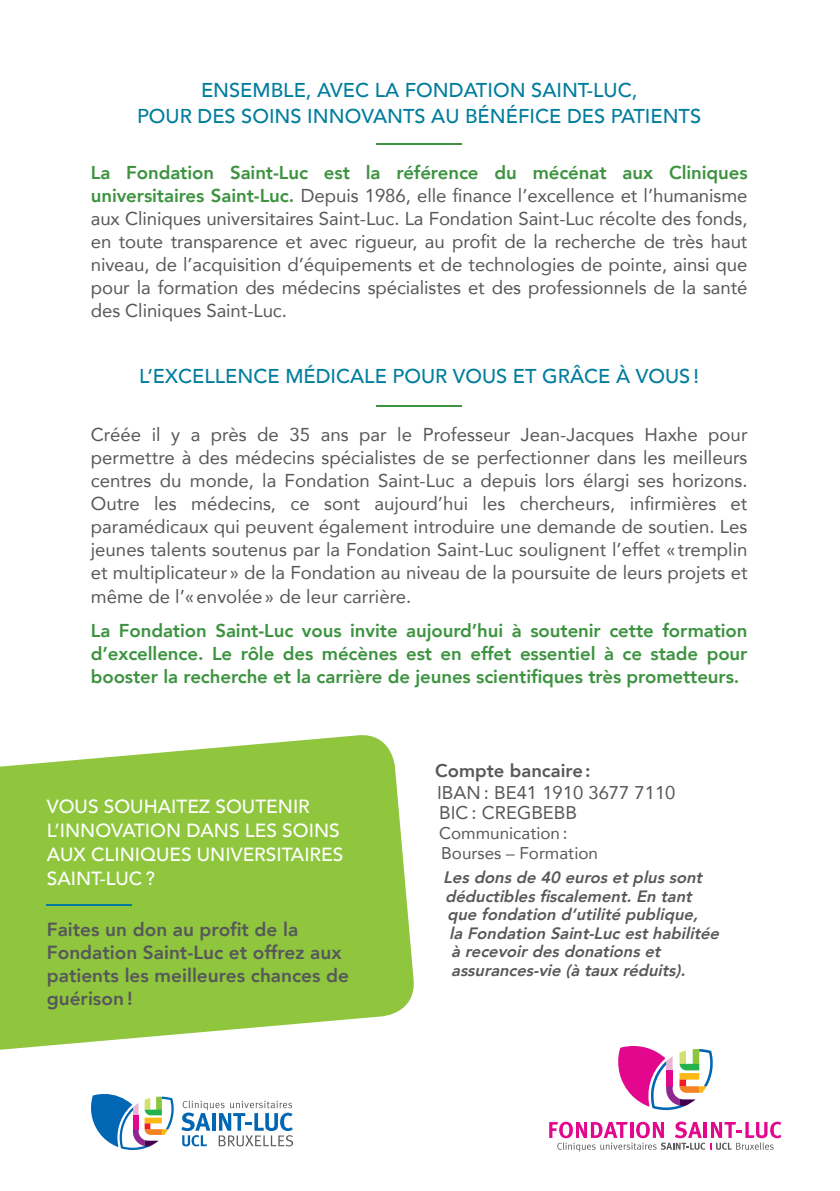
<style>
.page{position:relative;width:840px;height:1191px;background:#fff}
.page>*{position:absolute;margin:0;border:0;box-sizing:border-box;transform-origin:0 0}
.t1{font:500 20px/26px "Avenir";color:#007d9d;text-align:center}
.t2{font:800 19px/23px "Avenir";color:#57585a}
.t3{font:500 19px/24px "Avenir";color:#fff}
.t4{font:18.6px/23px "Avenir";letter-spacing:-.005em;color:#57585a;text-align:justify}
.t5{font:800 18.6px/23px "Avenir";letter-spacing:-.005em;color:#3d9340;text-align:justify}
.t6{font:18.4px/20px "Avenir";color:#57585a}
.t7{font:800 18.4px "Avenir";color:#57585a}
.t8{font:17px/20px "Avenir";color:#57585a}
.t9{font:italic 800 16.4px "Avenir";color:#57585a}
.s1{font-weight:800;color:#3d9340}
.s2{font-size:16.6px}
</style>
<div class="page">
<hr style="left:376px;top:143px;width:85px;height:1px;background:#3d9340">
<hr style="left:376px;top:406px;width:85px;height:1px;background:#3d9340">
<svg style="left:0;top:735px;width:414px;height:315px;background:#9ccd56"></svg>
<hr style="left:47px;top:904px;width:85px;height:1px;background:#007d9d">
<svg style="left:549px;top:1046px;width:232px;height:106px"></svg>
<svg style="left:181px;top:1100px;width:112px;height:46px"></svg>
<svg style="left:91px;top:1094px;width:83px;height:56px"></svg>
<p class="t1" style="left:137px;top:75px;width:565px">ENSEMBLE, AVEC LA FONDATION SAINT-LUC,<br>POUR DES SOINS INNOVANTS AU BÉNÉFICE DES PATIENTS</p>
<p class="t4" style="left:91px;top:160px;width:658px"><span class="s1">La Fondation Saint-Luc est la référence du mécénat aux Cliniques universitaires Saint-Luc.</span> Depuis 1986, elle finance l’excellence et l’humanisme aux Cliniques universitaires Saint-Luc. La Fondation Saint-Luc récolte des fonds, en toute transparence et avec rigueur, au profit de la recherche de très haut niveau, de l’acquisition d’équipements et de technologies de pointe, ainsi que pour la formation des médecins spécialistes et des professionnels de la santé des Cliniques Saint-Luc.</p>
<p class="t1" style="left:139px;top:362px;width:561px">L’EXCELLENCE MÉDICALE POUR VOUS ET GRÂCE À VOUS !</p>
<p class="t4" style="left:91px;top:423px;width:658px">Créée il y a près de 35 ans par le Professeur Jean-Jacques Haxhe pour permettre à des médecins spécialistes de se perfectionner dans les meilleurs centres du monde, la Fondation Saint-Luc a depuis lors élargi ses horizons.<br>Outre les médecins, ce sont aujourd’hui les chercheurs, infirmières et paramédicaux qui peuvent également introduire une demande de soutien. Les jeunes talents soutenus par la Fondation Saint-Luc soulignent l’effet « tremplin et multiplicateur » de la Fondation au niveau de la poursuite de leurs projets et même de l’« envolée » de leur carrière.</p>
<p class="t5" style="left:91px;top:619px;width:658px">La Fondation Saint-Luc vous invite aujourd’hui à soutenir cette formation d’excellence. Le rôle des mécènes est en effet essentiel à ce stade pour booster la recherche et la carrière de jeunes scientifiques très prometteurs.</p>
<p class="t3" style="left:47px;top:793px;width:298px">VOUS SOUHAITEZ SOUTENIR<br>L’INNOVATION DANS LES SOINS<br>AUX CLINIQUES UNIVERSITAIRES<br>SAINT-LUC ?</p>
<p class="t2" style="left:47px;top:917px;width:303px">Faites un don au profit de la<br>Fondation Saint-Luc et offrez aux patients les meilleures chances de guérison !</p>
<p class="t7" style="left:435px;top:756px;width:157px">Compte bancaire :</p>
<p class="t6" style="left:437px;top:782px;width:240px">IBAN : BE41 1910 3677 7110<br>BIC : CREGBEBB</p>
<p class="t8" style="left:439px;top:823px;width:160px">Communication :<br>Bourses – Formation</p>
<p class="t9" style="left:443px;top:865px;width:265px"><span class="s2">Lesdon</span>sde40eurosetplussont</p>
<p class="t9" style="left:445px;top:883px;width:253px">déductiblesfiscalement.Entant</p>
<p class="t9" style="left:447px;top:901px;width:257px">quefondationd’utilitépublique,</p>
<p class="t9" style="left:449px;top:920px;width:276px">laFondationSaint-Lucesthabilitée</p>
<p class="t9" style="left:451px;top:938px;width:216px">àrecevoirdesdonationset</p>
<p class="t9" style="left:451px;top:957px;width:241px">assurances-vie(àtauxréduits).</p>
</div>
